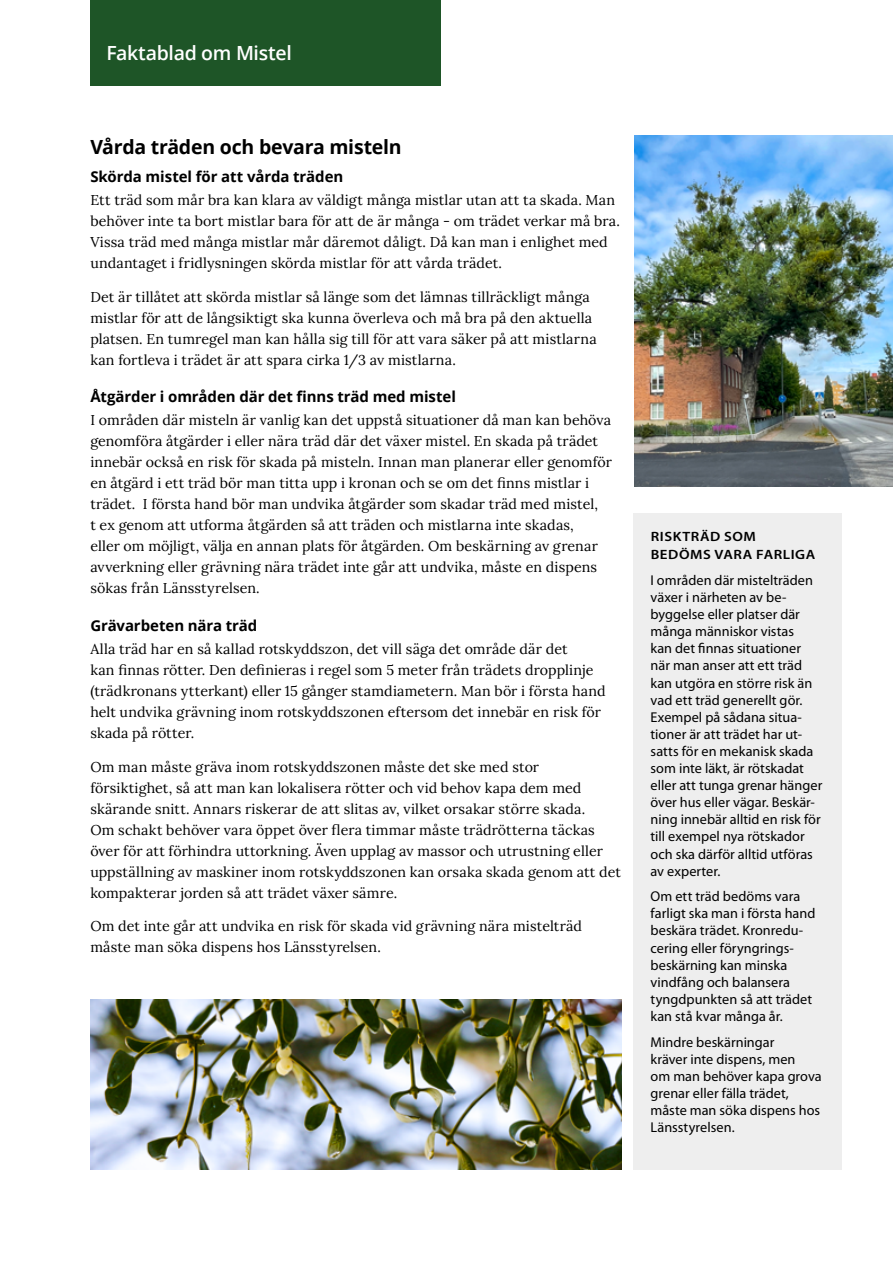
<style>
.page{position:relative;width:893px;height:1263px;background:#fff}
.page>*{position:absolute;margin:0;border:0;box-sizing:border-box;transform-origin:0 0}
.Rubrik_2{font:700 19.5px "Open Sans";letter-spacing:-.015em;color:#000}
.Text_i_huvudet{font:600 19.5px "Open Sans";letter-spacing:-.015em;color:#fff}
.Rubrik_3{font:700 15px "Open Sans";letter-spacing:-.005em;color:#000}
.Brödtext{font:14.25px/21px "Lora";letter-spacing:.01em;color:#000}
.Faktaruta_bröd{font:14.25px/17.1px "Myriad Pro";letter-spacing:.005em;color:#000}
.Faktaruta_rubrik{font:600 13.5px/18px "Myriad Pro";letter-spacing:.035em;color:#000;scale:1.11 1}
</style>
<div class="page">
<img style="left:90px;top:999px;width:532px;height:170px">
<div style="left:633px;top:513px;width:209px;height:656px;background:#eee"></div>
<div style="left:90px;top:0;width:351px;height:85px;background:#1e5527"></div>
<img style="left:634px;top:135px;width:259px;height:351px">
<p class="Text_i_huvudet" style="left:106px;top:40px;width:187px">Faktablad om Mistel</p>
<h2 class="Rubrik_2" style="left:90px;top:133px;width:313px">Vårda träden och bevara misteln</h2>
<h3 class="Rubrik_3" style="left:90px;top:166px;width:255px">Skörda mistel för att vårda träden</h3>
<p class="Brödtext" style="left:90px;top:189px;width:531px">Ett träd som mår bra kan klara av väldigt många mistlar utan att ta skada. Man behöver inte ta bort mistlar bara för att de är många - om trädet verkar må bra.<br>Vissa träd med många mistlar mår däremot dåligt. Då kan man i enlighet med undantaget i fridlysningen skörda mistlar för att vårda trädet.</p>
<p class="Brödtext" style="left:90px;top:286px;width:508px">Det är tillåtet att skörda mistlar så länge som det lämnas tillräckligt många mistlar för att de långsiktigt ska kunna överleva och må bra på den aktuella platsen. En tumregel man kan hålla sig till för att vara säker på att mistlarna kan fortleva i trädet är att spara cirka 1/3 av mistlarna.</p>
<h3 class="Rubrik_3" style="left:90px;top:386px;width:367px">Åtgärder i områden där det finns träd med mistel</h3>
<p class="Brödtext" style="left:90px;top:409px;width:523px">I områden där misteln är vanlig kan det uppstå situationer då man kan behöva genomföra åtgärder i eller nära träd där det växer mistel. En skada på trädet innebär också en risk för skada på misteln. Innan man planerar eller genomför en åtgärd i ett träd bör man titta upp i kronan och se om det finns mistlar i trädet. I första hand bör man undvika åtgärder som skadar träd med mistel,<br>t ex genom att utforma åtgärden så att träden och mistlarna inte skadas,<br>eller om möjligt, välja en annan plats för åtgärden. Om beskärning av grenar avverkning eller grävning nära trädet inte går att undvika, måste en dispens sökas från Länsstyrelsen.</p>
<h3 class="Rubrik_3" style="left:90px;top:615px;width:168px">Grävarbeten nära träd</h3>
<p class="Brödtext" style="left:90px;top:637px;width:517px">Alla träd har en så kallad rotskyddszon, det vill säga det område där det<br>kan finnas rötter. Den definieras i regel som 5 meter från trädets dropplinje (trädkronans ytterkant) eller 15 gånger stamdiametern. Man bör i första hand helt undvika grävning inom rotskyddszonen eftersom det innebär en risk för skada på rötter.</p>
<p class="Brödtext" style="left:90px;top:755px;width:532px">Om man måste gräva inom rotskyddszonen måste det ske med stor försiktighet, så att man kan lokalisera rötter och vid behov kapa dem med skärande snitt. Annars riskerar de att slitas av, vilket orsakar större skada.<br>Om schakt behöver vara öppet över flera timmar måste trädrötterna täckas över för att förhindra uttorkning. Även upplag av massor och utrustning eller uppställning av maskiner inom rotskyddszonen kan orsaka skada genom att det kompakterar jorden så att trädet växer sämre.</p>
<p class="Brödtext" style="left:90px;top:915px;width:493px">Om det inte går att undvika en risk för skada vid grävning nära mistelträd måste man söka dispens hos Länsstyrelsen.</p>
<h3 class="Faktaruta_rubrik" style="left:651px;top:528px;width:150px">RISKTRÄD SOM<br>BEDÖMS VARA FARLIGA</h3>
<p class="Faktaruta_bröd" style="left:650px;top:572px;width:173px">I områden där mistelträden växer i närheten av be&shy;byggelse eller platser där många människor vistas<br>kan det finnas situationer när man anser att ett träd kan utgöra en större risk än vad ett träd generellt gör.<br>Exempel på sådana situa&shy;tioner är att trädet har ut&shy;satts för en mekanisk skada som inte läkt, är rötskadat eller att tunga grenar hänger över hus eller vägar. Beskär&shy;ning innebär alltid en risk för till exempel nya rötskador och ska därför alltid utföras av experter.</p>
<p class="Faktaruta_bröd" style="left:650px;top:888px;width:166px">Om ett träd bedöms vara farligt ska man i första hand beskära trädet. Kronredu&shy;cering eller föryngrings&shy;beskärning kan minska vindfång och balansera tyngdpunkten så att trädet kan stå kvar många år.</p>
<p class="Faktaruta_bröd" style="left:650px;top:1033px;width:173px">Mindre beskärningar<br>kräver inte dispens, men<br>om man behöver kapa grova grenar eller fälla trädet, måste man söka dispens hos<br>Länsstyrelsen.</p>
</div>
